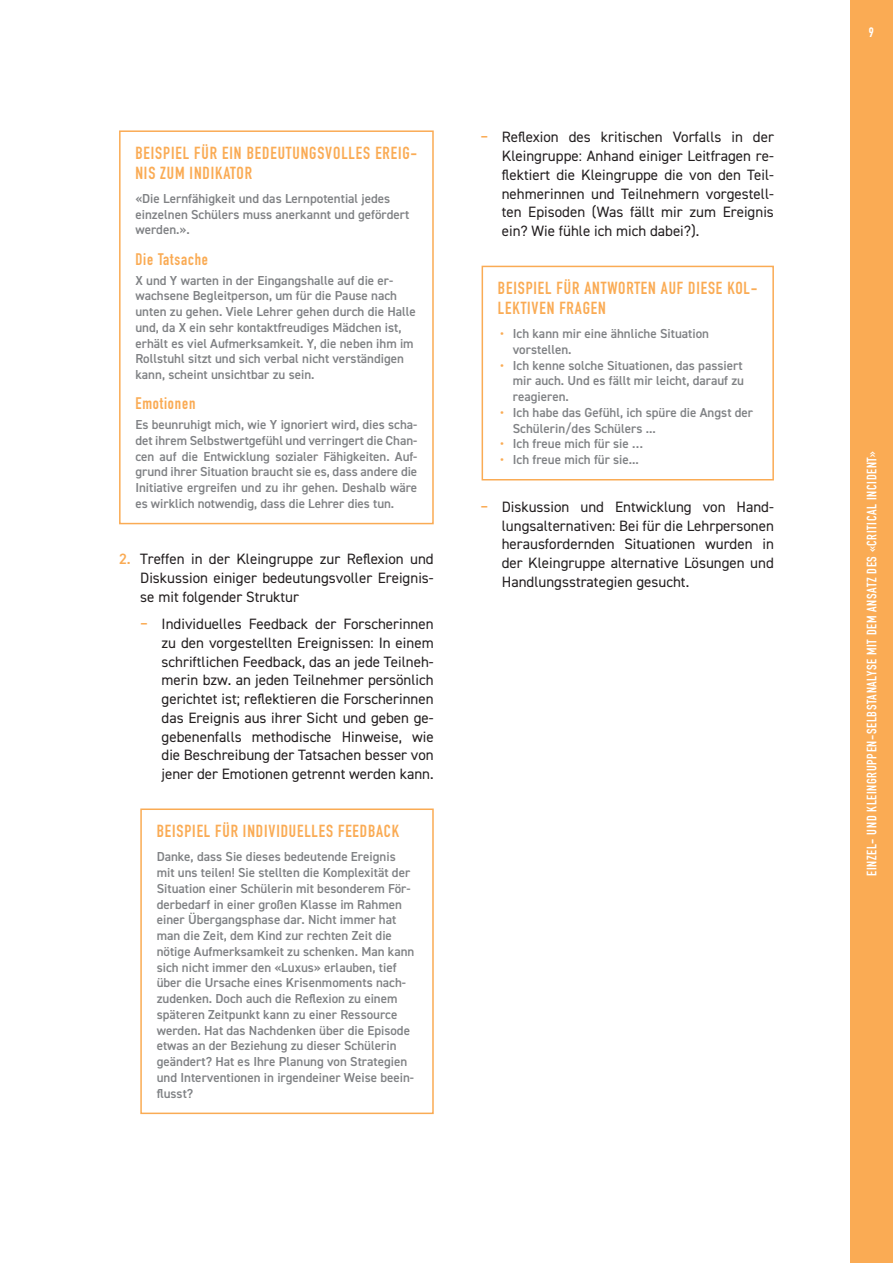
<style>
.page{position:relative;width:893px;height:1263px;background:#fff}
.page>*{position:absolute;margin:0;border:0;box-sizing:border-box;transform-origin:0 0}
.t1{font:700 17.25px/19.5px "DIN Condensed";letter-spacing:.05em;color:#faab54}
.t2{font:700 16.5px "DIN Condensed";letter-spacing:.05em;color:#faab54}
.t3{font:15px/18.8px "DIN2014";color:#231f20;text-align:justify}
.t4{font:700 13.5px "DIN Condensed";letter-spacing:.05em;color:#fff}
.t5{font:600 13.05px/15.8px "DIN2014";color:#808285}
.s1{font-weight:600;color:#faab54}
.s2{color:#faab54}
</style>
<div class="page">
<div style="left:850px;top:0;width:43px;height:1263px;background:#faab54"></div>
<div style="left:119px;top:130px;width:315px;height:394px;border:2px solid #faab54"></div>
<div style="left:140px;top:808px;width:294px;height:306px;border:2px solid #faab54"></div>
<div style="left:482px;top:266px;width:292px;height:214px;border:2px solid #faab54"></div>
<h1 class="t1" style="left:135px;top:143px;width:283px">BEISPIEL FÜR EIN BEDEUTUNGSVOLLES EREIG-<br>NIS ZUM INDIKATOR</h1>
<p class="t5" style="left:135px;top:190px;width:275px">«Die Lernfähigkeit und das Lernpotential jedes einzelnen Schülers muss anerkannt und gefördert werden.».</p>
<p class="t2" style="left:135px;top:248px;width:74px">Die Tatsache</p>
<p class="t5" style="left:135px;top:272px;width:282px">X und Y warten in der Eingangshalle auf die er&shy;wachsene Begleitperson, um für die Pause nach unten zu gehen. Viele Lehrer gehen durch die Halle und, da X ein sehr kontaktfreudiges Mädchen ist, erhält es viel Aufmerksamkeit. Y, die neben ihm im Rollstuhl sitzt und sich verbal nicht verständigen kann, scheint unsichtbar zu sein.</p>
<p class="t2" style="left:135px;top:392px;width:62px">Emotionen</p>
<p class="t5" style="left:135px;top:416px;width:283px;text-align:justify">Es beunruhigt mich, wie Y ignoriert wird, dies scha&shy;det ihrem Selbstwertgefühl und verringert die Chan&shy;cen auf die Entwicklung sozialer Fähigkeiten. Auf&shy;grund ihrer Situation braucht sie es, dass andere die Initiative ergreifen und zu ihr gehen. Deshalb wäre es wirklich notwendig, dass die Lehrer dies tun.</p>
<p class="t3" style="left:140px;top:549px;width:295px;text-indent:-21px"><span class="s1">2.</span> Treffen in der Kleingruppe zur Reflexion und Diskussion einiger bedeutungsvoller Ereignis&shy;se mit folgender Struktur</p>
<p class="t3" style="left:162px;top:614px;width:274px;text-indent:-21px"><span class="s1">‒</span> Individuelles Feedback der Forscherinnen zu den vorgestellten Ereignissen: In einem schriftlichen Feedback, das an jede Teilneh&shy;merin bzw. an jeden Teilnehmer persönlich gerichtet ist; reflektieren die Forscherinnen das Ereignis aus ihrer Sicht und geben ge&shy;gebenenfalls methodische Hinweise, wie die Beschreibung der Tatsachen besser von jener der Emotionen getrennt werden kann.</p>
<h1 class="t1" style="left:157px;top:821px;width:244px">BEISPIEL FÜR INDIVIDUELLES FEEDBACK</h1>
<p class="t5" style="left:157px;top:849px;width:259px">Danke, dass Sie dieses bedeutende Ereignis mit uns teilen! Sie stellten die Komplexität der Situation einer Schülerin mit besonderem För&shy;derbedarf in einer großen Klasse im Rahmen einer Übergangsphase dar. Nicht immer hat man die Zeit, dem Kind zur rechten Zeit die nötige Aufmerksamkeit zu schenken. Man kann sich nicht immer den «Luxus» erlauben, tief über die Ursache eines Krisenmoments nach&shy;zudenken. Doch auch die Reflexion zu einem späteren Zeitpunkt kann zu einer Ressource werden. Hat das Nachdenken über die Episode etwas an der Beziehung zu dieser Schülerin geändert? Hat es Ihre Planung von Strategien und Interventionen in irgendeiner Weise beein&shy;flusst?</p>
<p class="t3" style="left:502px;top:128px;width:274px;text-indent:-21px"><span class="s1">‒</span> Reflexion des kritischen Vorfalls in der Kleingruppe: Anhand einiger Leitfragen re&shy;flektiert die Kleingruppe die von den Teil&shy;nehmerinnen und Teilnehmern vorgestell&shy;ten Episoden (Was fällt mir zum Ereignis ein? Wie fühle ich mich dabei?).</p>
<h1 class="t1" style="left:498px;top:278px;width:261px">BEISPIEL FÜR ANTWORTEN AUF DIESE KOL-<br>LEKTIVEN FRAGEN</h1>
<p class="t5" style="left:513px;top:325px;width:198px;text-indent:-13px"><span class="s2">•</span> Ich kann mir eine ähnliche Situation vorstellen.</p>
<p class="t5" style="left:513px;top:357px;width:233px;text-align:justify;text-indent:-13px"><span class="s2">•</span> Ich kenne solche Situationen, das passiert mir auch. Und es fällt mir leicht, darauf zu reagieren.</p>
<p class="t5" style="left:513px;top:404px;width:242px;text-indent:-13px"><span class="s2">•</span> Ich habe das Gefühl, ich spüre die Angst der<br>Schülerin/des Schülers ...</p>
<p class="t5" style="left:500px;top:436px;width:145px"><span class="s2">•</span> Ich freue mich für sie …</p>
<p class="t5" style="left:500px;top:451px;width:140px"><span class="s2">•</span> Ich freue mich für sie...</p>
<p class="t3" style="left:502px;top:497px;width:274px;text-indent:-21px"><span class="s1">‒</span> Diskussion und Entwicklung von Hand&shy;lungsalternativen: Bei für die Lehrpersonen herausfordernden Situationen wurden in der Kleingruppe alternative Lösungen und Handlungsstrategien gesucht.</p>
<p class="t4" style="left:869px;top:24px;width:7px">9</p>
<p class="t4" style="left:863px;top:876px;width:427px;rotate:-90deg">EINZEL- UND KLEINGRUPPEN-SELBSTANALYSE MIT DEM ANSATZ DES «CRITICAL INCIDENT»</p>
</div>
